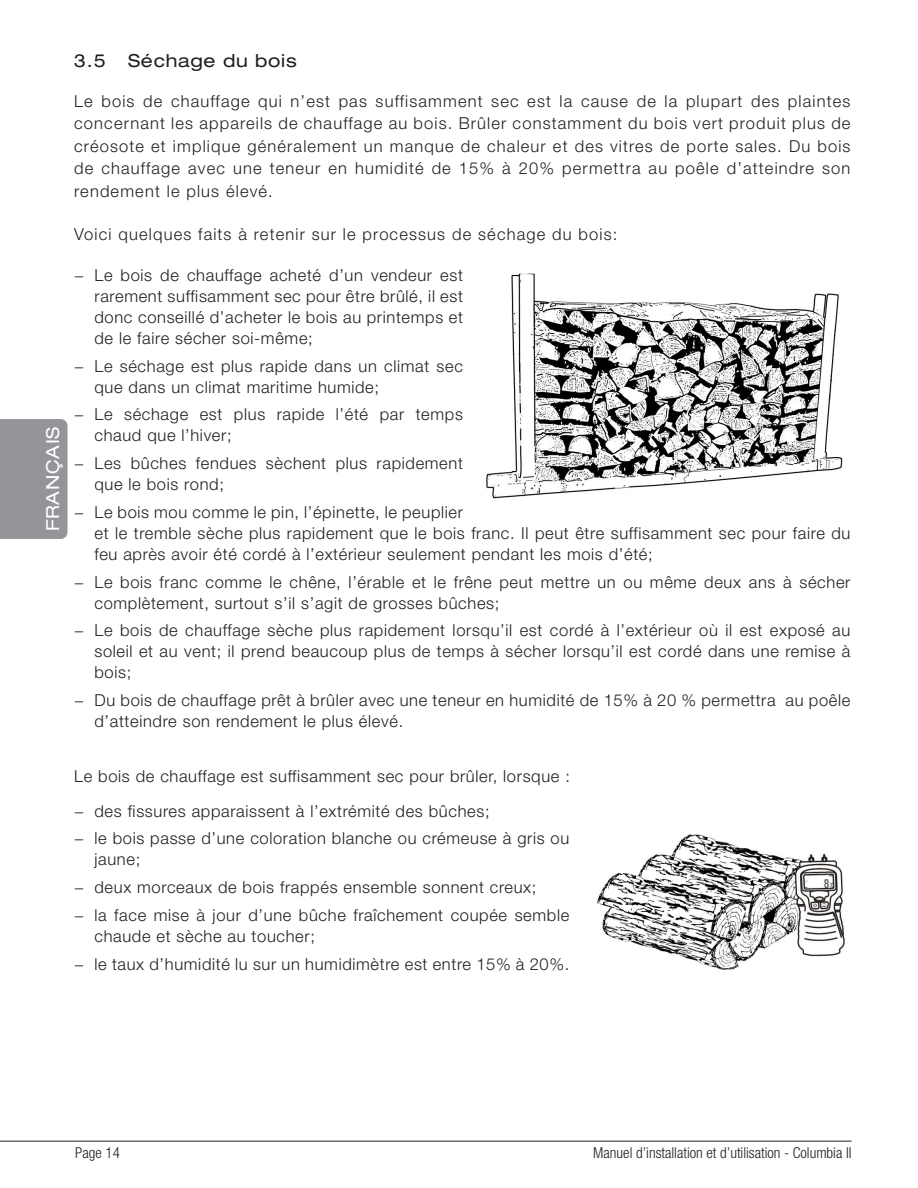
<style>
.page{position:relative;width:918px;height:1188px;background:#fff}
.page>*{position:absolute;margin:0;border:0;box-sizing:border-box;transform-origin:0 0}
.t1{font:expanded 18px "Helvetica Neue LT Std";letter-spacing:.04em;color:#231f20}
.t2{font:expanded 18px "Helvetica Neue LT Std";letter-spacing:.04em;color:#fff}
.t3{font:300 16.5px/21px "Helvetica Neue LT Std";letter-spacing:.04em;color:#231f20}
.t4{font:300 16.5px "Helvetica Neue LT Std";letter-spacing:.07em;color:#231f20}
.t5{font:300 condensed 15px "Helvetica Neue LT Std";color:#231f20}
</style>
<div class="page">
<hr style="left:0;top:1141px;width:852px;height:1px;background:#231f20">
<div style="left:0;top:419px;width:68px;height:120px;background:#939598"></div>
<img style="left:486px;top:273px;width:357px;height:226px">
<img style="left:597px;top:834px;width:248px;height:137px">
<p class="t2" style="left:42px;top:531px;width:106px;rotate:-90deg">FRANÇAIS</p>
<p class="t1" style="left:74px;top:50px;width:33px">3.5</p>
<p class="t1" style="left:128px;top:50px;width:170px">Séchage du bois</p>
<p class="t3" style="left:74px;top:89px;width:778px;line-height:22.5px;text-align:justify">Le bois de chauffage qui n’est pas suffisamment sec est la cause de la plupart des plaintes concernant les appareils de chauffage au bois. Brûler constamment du bois vert produit plus de créosote et implique généralement un manque de chaleur et des vitres de porte sales. Du bois de chauffage avec une teneur en humidité de 15% à 20% permettra au poêle d’atteindre son rendement le plus élevé.</p>
<p class="t4" style="left:74px;top:224px;width:545px">Voici quelques faits à retenir sur le processus de séchage du bois:</p>
<p class="t3" style="left:94px;top:264px;width:370px;text-align:justify;text-indent:-20px">− Le bois de chauffage acheté d’un vendeur est rarement suffisamment sec pour être brûlé, il est donc conseillé d’acheter le bois au printemps et de le faire sécher soi-même;</p>
<p class="t3" style="left:94px;top:355px;width:370px;text-indent:-20px">− Le séchage est plus rapide dans un climat sec que dans un climat maritime humide;</p>
<p class="t3" style="left:94px;top:404px;width:370px;text-indent:-20px">− Le séchage est plus rapide l’été par temps chaud que l’hiver;</p>
<p class="t3" style="left:94px;top:452px;width:370px;text-indent:-20px">− Les bûches fendues sèchent plus rapidement que le bois rond;</p>
<p class="t3" style="left:94px;top:501px;width:757px;text-indent:-20px">− Le bois mou comme le pin, l’épinette, le peuplier<br>et le tremble sèche plus rapidement que le bois franc. Il peut être suffisamment sec pour faire du feu après avoir été cordé à l’extérieur seulement pendant les mois d’été;</p>
<p class="t3" style="left:94px;top:571px;width:757px;text-indent:-20px">− Le bois franc comme le chêne, l’érable et le frêne peut mettre un ou même deux ans à sécher complètement, surtout s’il s’agit de grosses bûches;</p>
<p class="t3" style="left:94px;top:620px;width:757px;text-align:justify;text-indent:-20px">− Le bois de chauffage sèche plus rapidement lorsqu’il est cordé à l’extérieur où il est exposé au soleil et au vent; il prend beaucoup plus de temps à sécher lorsqu’il est cordé dans une remise à bois;</p>
<p class="t3" style="left:94px;top:690px;width:757px;text-indent:-20px">− Du bois de chauffage prêt à brûler avec une teneur en humidité de 15% à 20 % permettra au poêle d’atteindre son rendement le plus élevé.</p>
<p class="t3" style="left:74px;top:759px;width:497px;line-height:34.5px">Le bois de chauffage est suffisamment sec pour brûler, lorsque : − des fissures apparaissent à l’extrémité des bûches;</p>
<p class="t3" style="left:94px;top:828px;width:476px;text-indent:-20px">− le bois passe d’une coloration blanche ou crémeuse à gris ou jaune;</p>
<p class="t3" style="left:74px;top:873px;width:497px;line-height:27.8px">− deux morceaux de bois frappés ensemble sonnent creux;<br>− la face mise à jour d’une bûche fraîchement coupée semble</p>
<p class="t3" style="left:74px;top:922px;width:497px;line-height:27.8px;text-indent:20px">chaude et sèche au toucher;<br>− le taux d’humidité lu sur un humidimètre est entre 15% à 20%.</p>
<p class="t5" style="left:75px;top:1144px;width:46px">Page 14</p>
<p class="t5" style="left:593px;top:1144px;width:260px">Manuel d’installation et d’utilisation - Columbia II</p>
</div>
